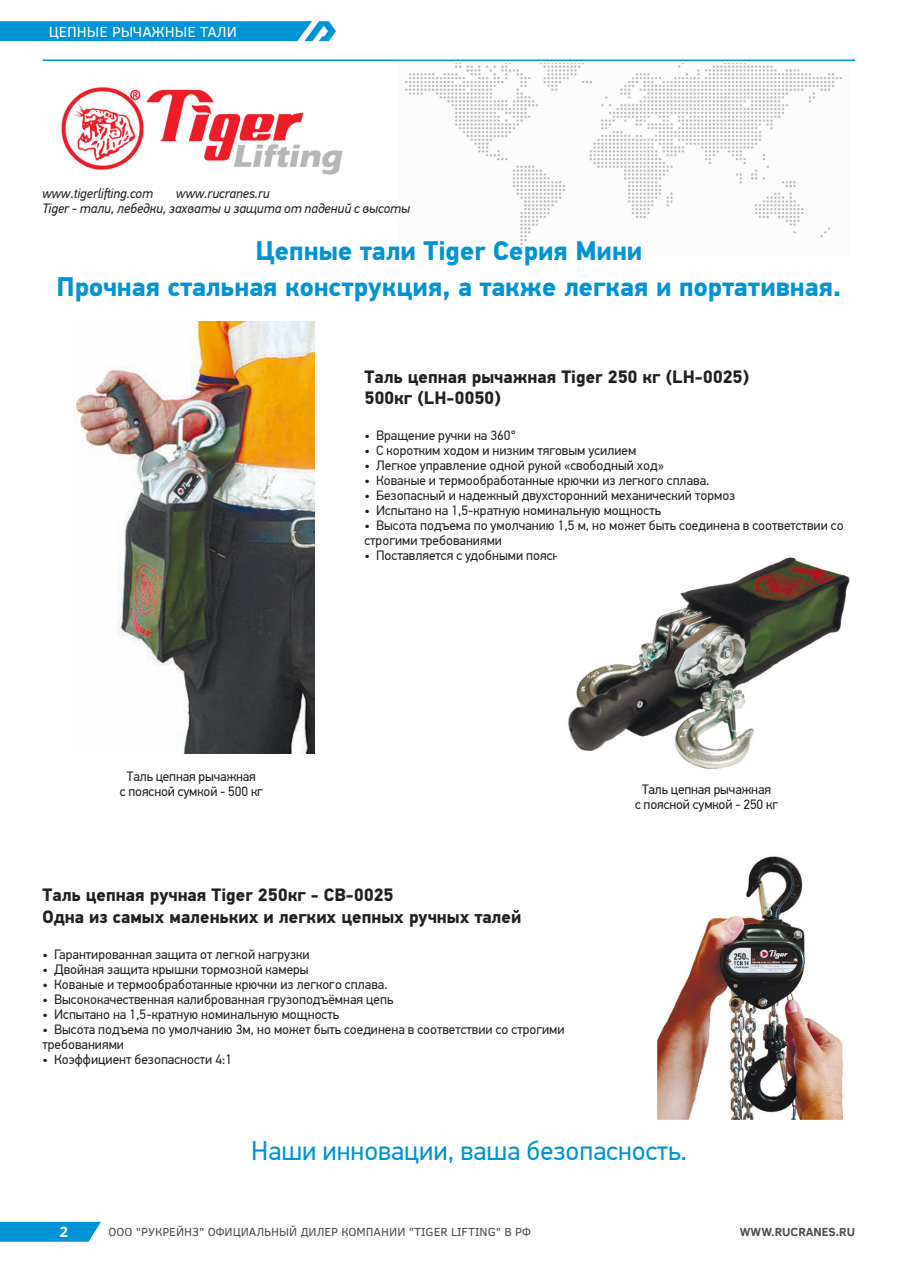
<style>
.page{position:relative;width:919px;height:1263px;background:#fff}
.page>*{position:absolute;margin:0;border:0;box-sizing:border-box;transform-origin:0 0}
.t1{font:700 27px "PF Din Text Pro";color:#0093d6}
.t2{font:27px "PF Din Text Pro";color:#0093d6}
.t3{font:700 18px "PF Din Text Pro";color:#231f20}
.t4{font:15px "Clear Sans";color:#fff}
.t5{font:700 15px "Clear Sans";color:#fff}
.t6{font:13.5px/15px "PF Din Text Pro";color:#231f20}
.t7{font:italic 13.5px/15px "PF Din Text Pro";letter-spacing:-.01em;color:#231f20;text-align:center}
.t8{font:12px "Clear Sans";color:#4b4c4d}
.t9{font:700 12px "Clear Sans";color:#4b4c4d}
</style>
<div class="page">
<svg style="left:0;top:1222px;width:101px;height:20px;background:#129ad9"></svg>
<hr style="left:43px;top:60px;width:812px;height:1px;background:#0093d6">
<svg style="left:0;top:21px;width:336px;height:20px;background:#0e99d8"></svg>
<img style="left:61px;top:63px;width:781px;height:186px">
<img style="left:74px;top:321px;width:241px;height:433px">
<img style="left:657px;top:856px;width:185px;height:263px">
<img style="left:568px;top:557px;width:282px;height:212px">
<p class="t4" style="left:49px;top:22px;width:189px">ЦЕПНЫЕ РЫЧАЖНЫЕ ТАЛИ</p>
<p class="t7" style="left:43px;top:186px;width:112px">www.tigerlifting.com</p>
<p class="t7" style="left:43px;top:186px;width:369px">www.rucranes.ru<br>Tiger - тали, лебедки, захваты и защита от падений с высоты</p>
<p class="t1" style="left:255px;top:234px;width:388px">Цепные тали Tiger Серия Мини</p>
<p class="t1" style="left:56px;top:270px;width:786px">Прочная стальная конструкция, а также легкая и портативная.</p>
<p class="t6" style="left:127px;top:769px;width:130px">Таль цепная рычажная</p>
<p class="t6" style="left:120px;top:784px;width:144px">с поясной сумкой - 500 кг</p>
<p class="t3" style="left:364px;top:366px;width:386px">Таль цепная рычажная Tiger 250 кг (LH-0025)</p>
<p class="t3" style="left:364px;top:387px;width:138px">500кг (LH-0050)</p>
<p class="t6" style="left:364px;top:428px;width:153px">• Вращение ручки на 360°</p>
<p class="t6" style="left:364px;top:443px;width:273px">• C коротким ходом и низким тяговым усилием</p>
<p class="t6" style="left:364px;top:458px;width:301px">• Легкое управление одной рукой «свободный ход»</p>
<p class="t6" style="left:364px;top:473px;width:346px">• Кованые и термообработанные крючки из легкого сплава.</p>
<p class="t6" style="left:364px;top:488px;width:372px">• Безопасный и надежный двухсторонний механический тормоз</p>
<p class="t6" style="left:364px;top:503px;width:298px">• Испытано на 1,5-кратную номинальную мощность</p>
<p class="t6" style="left:364px;top:518px;width:480px">• Высота подъема по умолчанию 1,5 м, но может быть соединена в соответствии со строгими требованиями</p>
<p class="t6" style="left:364px;top:548px;width:272px">• Поставляется с удобными поясными сумками</p>
<p class="t6" style="left:642px;top:782px;width:130px">Таль цепная рычажная</p>
<p class="t6" style="left:635px;top:797px;width:144px">с поясной сумкой - 250 кг</p>
<p class="t3" style="left:43px;top:884px;width:352px">Таль цепная ручная Tiger 250кг - CB-0025</p>
<p class="t3" style="left:43px;top:905px;width:480px">Одна из самых маленьких и легких цепных ручных талей</p>
<p class="t6" style="left:43px;top:946px;width:268px">• Гарантированная защита от легкой нагрузки</p>
<p class="t6" style="left:43px;top:961px;width:267px">• Двойная защита крышки тормозной камеры</p>
<p class="t6" style="left:43px;top:976px;width:346px">• Кованые и термообработанные крючки из легкого сплава.</p>
<p class="t6" style="left:43px;top:991px;width:352px">• Высококачественная калиброванная грузоподъёмная цепь</p>
<p class="t6" style="left:43px;top:1006px;width:298px">• Испытано на 1,5-кратную номинальную мощность</p>
<p class="t6" style="left:43px;top:1021px;width:523px">• Высота подъема по умолчанию 3м, но может быть соединена в соответствии со строгими требованиями</p>
<p class="t6" style="left:43px;top:1051px;width:191px">• Коэффициент безопасности 4:1</p>
<p class="t2" style="left:251px;top:1135px;width:437px">Наши инновации, ваша безопасность.</p>
<p class="t5" style="left:60px;top:1221px;width:10px">2</p>
<p class="t8" style="left:108px;top:1224px;width:424px">ООО "РУКРЕЙНЗ" ОФИЦИАЛЬНЫЙ ДИЛЕР КОМПАНИИ "TIGER LIFTING" В РФ</p>
<p class="t9" style="left:739px;top:1223px;width:117px">WWW.RUCRANES.RU</p>
</div>
